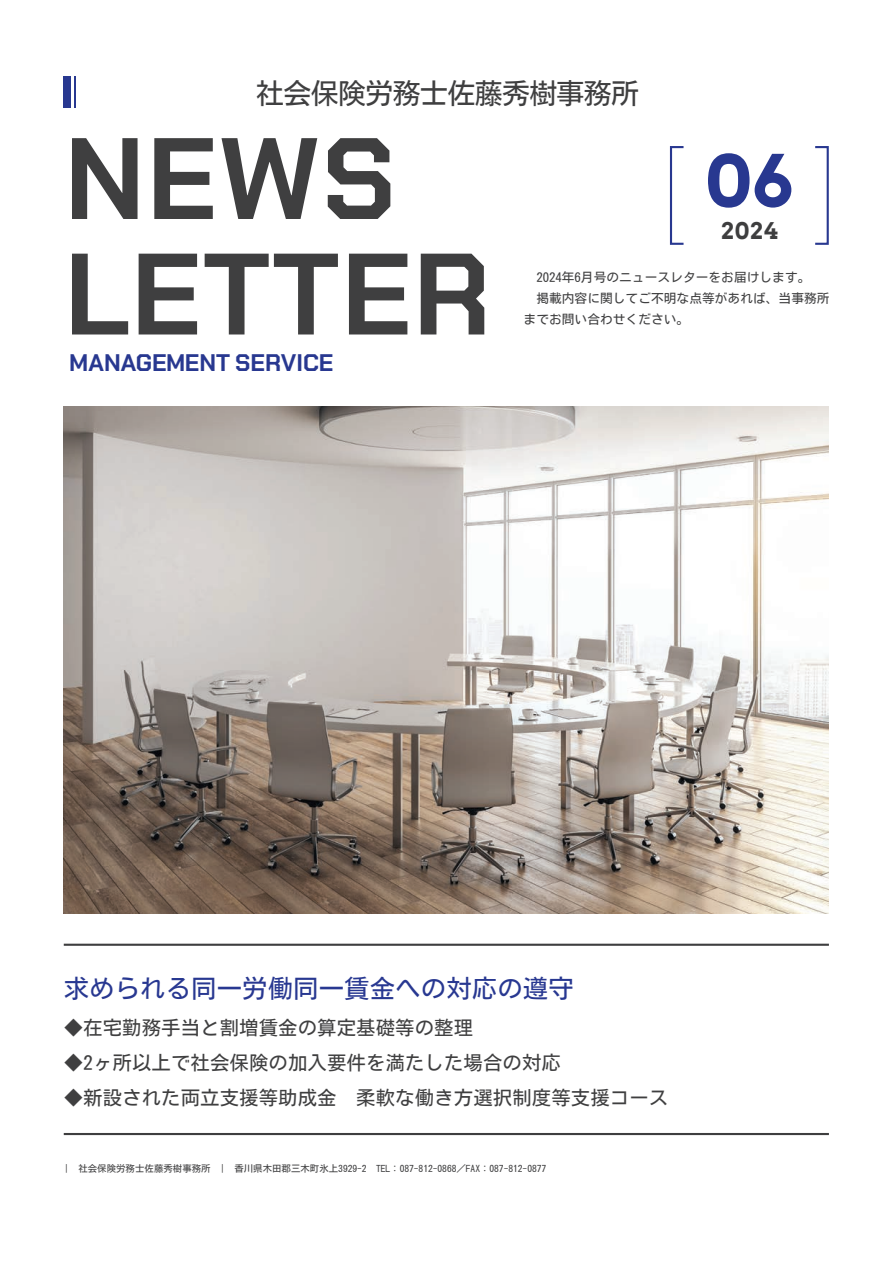
<style>
.page{position:relative;width:893px;height:1263px;background:#fff}
.page>*{position:absolute;margin:0;border:0;box-sizing:border-box;transform-origin:0 0}
.t1{font:700 115.5px/115.5px "Chakra Petch";letter-spacing:.015em;color:#3f3f40}
.t2{font:700 72px "Arvo";color:#283890}
.t3{font:28.5px "Motoya L Cedar W3 90 ms RKSJ H";letter-spacing:-.04em;color:#3f3f40}
.t4{font:25.5px "Motoya L Cedar W3 90 ms RKSJ H";color:#283891}
.t5{font:700 24px "Chakra Petch";color:#283890}
.t6{font:700 22.5px "Arvo";color:#3e3e3f}
.t7{font:19.5px "Motoya L Cedar W3 90 ms RKSJ H";color:#3f3f40}
.t8{font:12.75px/21px "Motoya L Cedar W3 90 ms RKSJ H";color:#3f3f40}
.t9{font:9.45px "Motoya L Cedar W3 90 ms RKSJ H";color:#3f3f40}
</style>
<div class="page">
<hr style="left:64px;top:1133px;width:765px;height:2px;background:#3e3e3f">
<hr style="left:64px;top:944px;width:765px;height:2px;background:#3e3e3f">
<div style="left:670px;top:146px;width:14px;height:99px;border:2px solid #283890"></div>
<div style="left:814px;top:146px;width:15px;height:99px;border:2px solid #283890"></div>
<img style="left:64px;top:406px;width:765px;height:508px">
<div style="left:64px;top:76px;width:7px;height:32px;background:#283890"></div>
<hr style="left:74px;top:76px;width:2px;height:32px;background:#283890">
<h3 class="t3" style="left:256px;top:79px;width:385px">社会保険労務士佐藤秀樹事務所</h3>
<h1 class="t1" style="left:64px;top:122px;width:428px">NEWS<br>LETTER</h1>
<p class="t5" style="left:69px;top:347px;width:265px">MANAGEMENT SERVICE</p>
<h2 class="t2" style="left:705px;top:138px;width:90px">06</h2>
<p class="t6" style="left:721px;top:218px;width:59px">2024</p>
<p class="t8" style="left:524px;top:267px;width:307px">　2024年6月号のニュースレターをお届けします。<br>　掲載内容に関してご不明な点等があれば、当事務所までお問い合わせください。</p>
<h3 class="t4" style="left:64px;top:975px;width:511px">求められる同一労働同一賃金への対応の遵守</h3>
<p class="t7" style="left:64px;top:1018px;width:411px">◆在宅勤務手当と割増賃金の算定基礎等の整理</p>
<p class="t7" style="left:64px;top:1053px;width:499px">◆2ヶ所以上で社会保険の加入要件を満たした場合の対応</p>
<p class="t7" style="left:64px;top:1087px;width:606px">◆新設された両立支援等助成金　柔軟な働き方選択制度等支援コース</p>
<p class="t9" style="left:64px;top:1163px;width:483px">| 社会保険労務士佐藤秀樹事務所 | 香川県木田郡三木町氷上3929-2 TEL：087-812-0868／FAX：087-812-0877</p>
</div>
